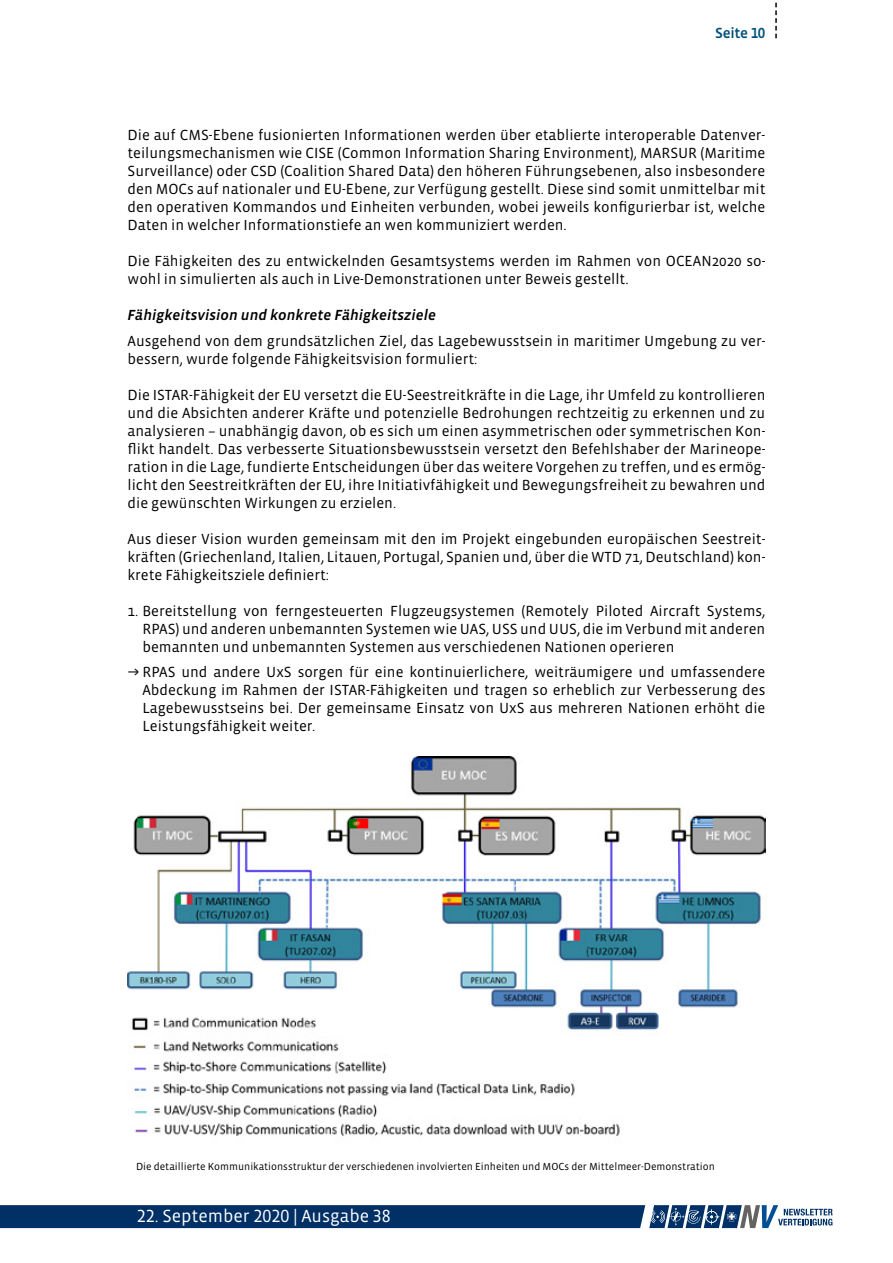
<style>
.page{position:relative;width:893px;height:1263px;background:#fff}
.page>*{position:absolute;margin:0;border:0;box-sizing:border-box;transform-origin:0 0}
.t1{font:18px "Vista Sans OTCE";color:#fff}
.t2{font:15px/18px "Vista Sans OTCE";color:#000;text-align:justify}
.t3{font:italic 500 15px "Vista Sans OTCE";color:#000}
.t4{font:500 15px "Vista Sans OTCE";letter-spacing:-.02em;color:#00507d}
.t5{font:10.5px "Vista Sans OTCE";color:#000}
</style>
<div class="page">
<img style="left:128px;top:757px;width:637px;height:379px">
<svg style="left:0;top:1205px;width:833px;height:24px;background:#264e7c"></svg>
<svg style="left:775px;top:2px;width:2px;height:36px"></svg>
<p class="t4" style="left:715px;top:25px;width:52px">Seite 10</p>
<p class="t2" style="left:128px;top:126px;width:639px">Die auf CMS-Ebene fusionierten Informationen werden über etablierte interoperable Datenver&shy;teilungsmechanismen wie CISE (Common Information Sharing Environment), MARSUR (Maritime Surveillance) oder CSD (Coalition Shared Data) den höheren Führungsebenen, also insbesondere den MOCs auf nationaler und EU-Ebene, zur Verfügung gestellt. Diese sind somit unmittelbar mit den operativen Kommandos und Einheiten verbunden, wobei jeweils konfigurierbar ist, welche Daten in welcher Informationstiefe an wen kommuniziert werden.</p>
<p class="t2" style="left:128px;top:252px;width:639px">Die Fähigkeiten des zu entwickelnden Gesamtsystems werden im Rahmen von OCEAN2020 so&shy;wohl in simulierten als auch in Live-Demonstrationen unter Beweis gestellt.</p>
<p class="t3" style="left:128px;top:307px;width:310px">Fähigkeitsvision und konkrete Fähigkeitsziele</p>
<p class="t2" style="left:128px;top:331px;width:639px">Ausgehend von dem grundsätzlichen Ziel, das Lagebewusstsein in maritimer Umgebung zu ver&shy;bessern, wurde folgende Fähigkeitsvision formuliert:</p>
<p class="t2" style="left:128px;top:385px;width:639px">Die ISTAR-Fähigkeit der EU versetzt die EU-Seestreitkräfte in die Lage, ihr Umfeld zu kontrollieren und die Absichten anderer Kräfte und potenzielle Bedrohungen rechtzeitig zu erkennen und zu analysieren – unabhängig davon, ob es sich um einen asymmetrischen oder symmetrischen Kon&shy;flikt handelt. Das verbesserte Situationsbewusstsein versetzt den Befehlshaber der Marineope&shy;ration in die Lage, fundierte Entscheidungen über das weitere Vorgehen zu treffen, und es ermög&shy;licht den Seestreitkräften der EU, ihre Initiativfähigkeit und Bewegungsfreiheit zu bewahren und die gewünschten Wirkungen zu erzielen.</p>
<p class="t2" style="left:128px;top:529px;width:639px">Aus dieser Vision wurden gemeinsam mit den im Projekt eingebunden europäischen Seestreit&shy;kräften (Griechenland, Italien, Litauen, Portugal, Spanien und, über die WTD 71, Deutschland) kon&shy;krete Fähigkeitsziele definiert:</p>
<p class="t2" style="left:142px;top:601px;width:624px;text-indent:-15px">1. Bereitstellung von ferngesteuerten Flugzeugsystemen (Remotely Piloted Aircraft Systems, RPAS) und anderen unbemannten Systemen wie UAS, USS und UUS, die im Verbund mit anderen bemannten und unbemannten Systemen aus verschiedenen Nationen operieren</p>
<p class="t2" style="left:142px;top:663px;width:624px;text-indent:-15px">→ RPAS und andere UxS sorgen für eine kontinuierlichere, weiträumigere und umfassendere Abdeckung im Rahmen der ISTAR-Fähigkeiten und tragen so erheblich zur Verbesserung des Lagebewusstseins bei. Der gemeinsame Einsatz von UxS aus mehreren Nationen erhöht die Leistungsfähigkeit weiter.</p>
<p class="t5" style="left:136px;top:1160px;width:580px">Die detaillierte Kommunikationsstruktur der verschiedenen involvierten Einheiten und MOCs der Mittelmeer-Demonstration</p>
<p class="t1" style="left:137px;top:1205px;width:255px">22. September 2020 | Ausgabe 38</p>
</div>
